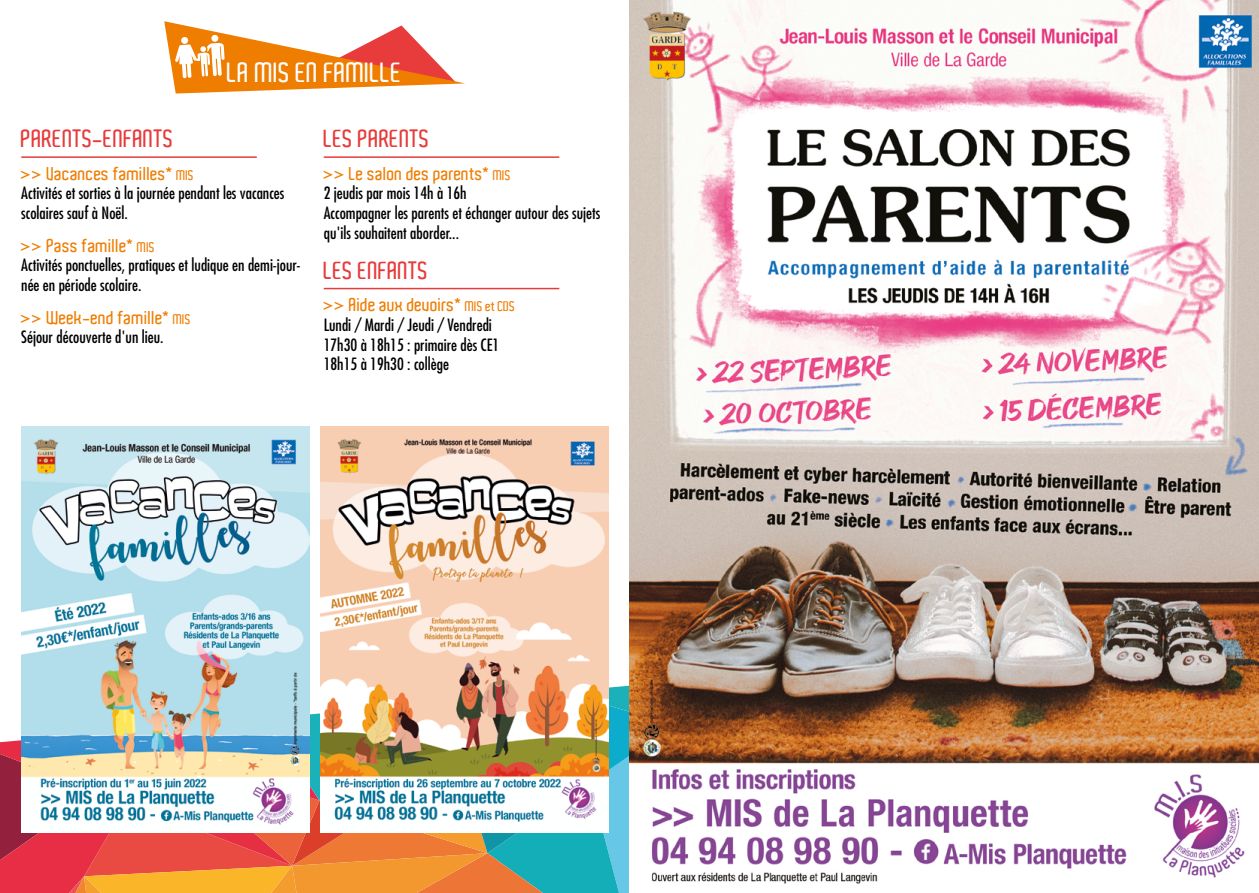
<style>
.page{position:relative;width:1259px;height:893px;background:#fff}
.page>*{position:absolute;margin:0;border:0;box-sizing:border-box;transform-origin:0 0}
.t1{font:600 27px "Aldo";color:#fff}
.t2{font:600 24px "Aldo";color:#e83b3b}
.t3{font:600 18px "Aldo";color:#ef7d00}
.t4{font:condensed 16.5px/19.8px "Futura Std";color:#000}
.s1{font-size:13.5px}
</style>
<div class="page">
<svg style="left:0;top:686px;width:629px;height:207px;background:#b98264"></svg>
<hr style="left:21px;top:156px;width:236px;height:2px;background:#e83b3b">
<hr style="left:324px;top:156px;width:235px;height:2px;background:#e83b3b">
<hr style="left:324px;top:288px;width:235px;height:1px;background:#e83b3b">
<svg style="left:164px;top:21px;width:301px;height:73px"></svg>
<img style="left:629px;top:0;width:630px;height:884px">
<img style="left:320px;top:427px;width:288px;height:405px">
<img style="left:21px;top:427px;width:288px;height:405px">
<h1 class="t1" style="left:227px;top:57px;width:177px">LA MIS EN FAMILLE</h1>
<h2 class="t2" style="left:21px;top:125px;width:154px">PARENTS-ENFANTS</h2>
<p class="t3" style="left:21px;top:163px;width:174px">&gt;&gt; Vacances familles* <span class="s1">MIS</span></p>
<p class="t4" style="left:21px;top:183px;width:265px">Activités et sorties à la journée pendant les vacances scolaires sauf à Noël.</p>
<p class="t3" style="left:21px;top:235px;width:135px">&gt;&gt; Pass famille* <span class="s1">MIS</span></p>
<p class="t4" style="left:21px;top:255px;width:281px">Activités ponctuelles, pratiques et ludique en demi-jour&shy;née en période scolaire.</p>
<p class="t3" style="left:21px;top:307px;width:171px">&gt;&gt; Week-end famille* <span class="s1">MIS</span></p>
<p class="t4" style="left:21px;top:327px;width:144px">Séjour découverte d'un lieu.</p>
<h2 class="t2" style="left:324px;top:125px;width:108px">LES PARENTS</h2>
<p class="t3" style="left:324px;top:163px;width:189px">&gt;&gt; Le salon des parents* <span class="s1">MIS</span></p>
<p class="t4" style="left:324px;top:183px;width:278px">2 jeudis par mois 14h à 16h<br>Accompagner les parents et échanger autour des sujets qu'ils souhaitent aborder...</p>
<h2 class="t2" style="left:324px;top:257px;width:106px">LES ENFANTS</h2>
<p class="t3" style="left:324px;top:294px;width:193px">&gt;&gt; Aide aux devoirs* <span class="s1">MIS et CDS</span></p>
<p class="t4" style="left:324px;top:315px;width:177px">Lundi / Mardi / Jeudi / Vendredi<br>17h30 à 18h15 : primaire dès CE1<br>18h15 à 19h30 : collège</p>
</div>
